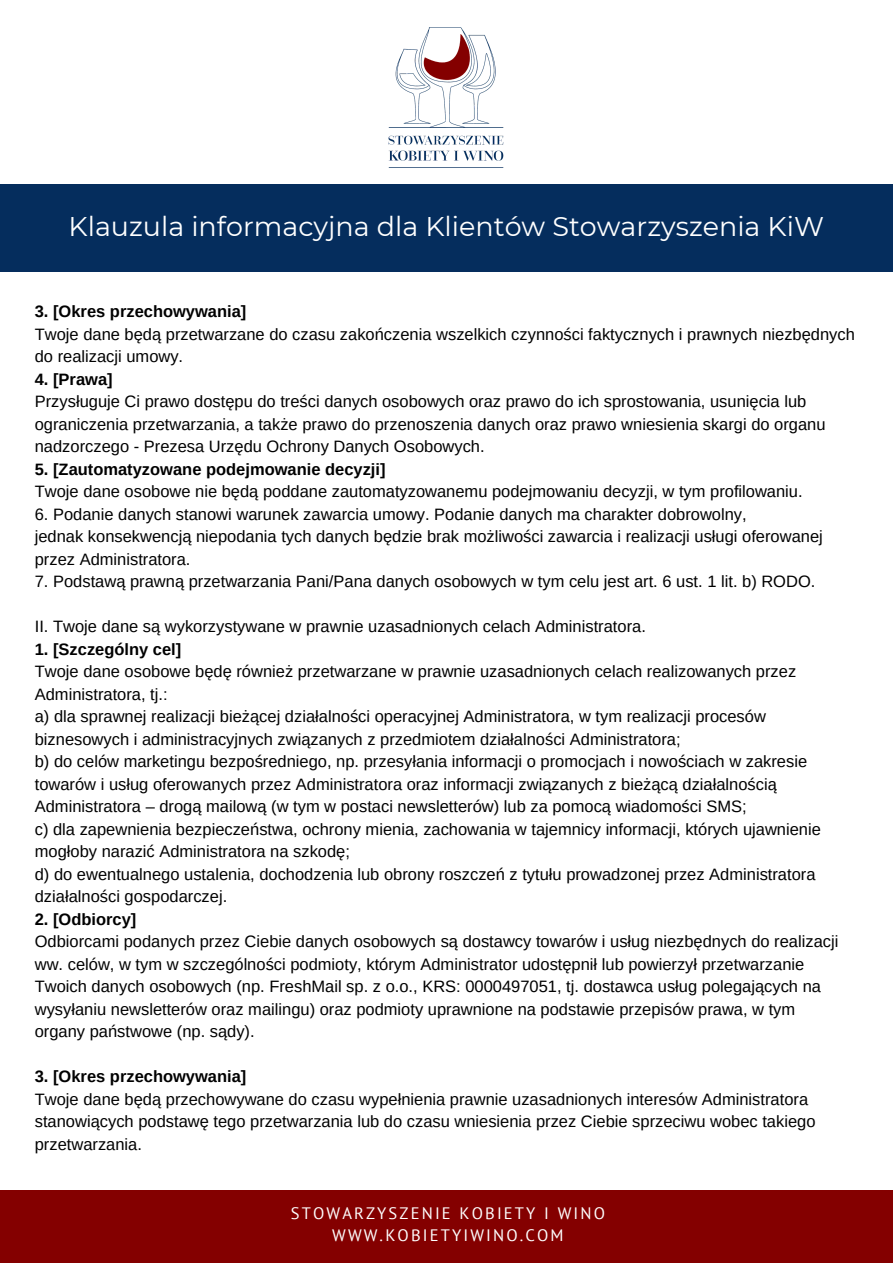
<style>
.page{position:relative;width:893px;height:1264px;background:#fff}
.page>*{position:absolute;margin:0;border:0;box-sizing:border-box;transform-origin:0 0}
.t1{font:27px "Montserrat";color:#fff}
.t2{font:16.5px/22.5px "Arimo";color:#000}
.t3{font:700 16.5px "Arimo";color:#000}
.t4{font:16.5px/22.5px "PT Sans";letter-spacing:.13em;color:#fff;text-align:center}
</style>
<div class="page">
<div style="left:0;top:184px;width:892px;height:88px;background:#052d5d"></div>
<div style="left:0;top:1190px;width:892px;height:72px;background:#840000"></div>
<img style="left:388px;top:27px;width:116px;height:141px">
<h1 class="t1" style="left:69px;top:210px;width:757px">Klauzula informacyjna dla Klientów Stowarzyszenia KiW</h1>
<p class="t3" style="left:35px;top:302px;width:213px">3. [Okres przechowywania]</p>
<p class="t2" style="left:35px;top:323px;width:821px">Twoje dane będą przetwarzane do czasu zakończenia wszelkich czynności faktycznych i prawnych niezbędnych do realizacji umowy.</p>
<p class="t3" style="left:35px;top:370px;width:79px">4. [Prawa]</p>
<p class="t2" style="left:35px;top:390px;width:792px">Przysługuje Ci prawo dostępu do treści danych osobowych oraz prawo do ich sprostowania, usunięcia lub ograniczenia przetwarzania, a także prawo do przenoszenia danych oraz prawo wniesienia skargi do organu nadzorczego - Prezesa Urzędu Ochrony Danych Osobowych.</p>
<p class="t3" style="left:35px;top:460px;width:352px">5. [Zautomatyzowane podejmowanie decyzji]</p>
<p class="t2" style="left:35px;top:480px;width:769px">Twoje dane osobowe nie będą poddane zautomatyzowanemu podejmowaniu decyzji, w tym profilowaniu.</p>
<p class="t2" style="left:35px;top:503px;width:789px">6. Podanie danych stanowi warunek zawarcia umowy. Podanie danych ma charakter dobrowolny,<br>jednak konsekwencją niepodania tych danych będzie brak możliwości zawarcia i realizacji usługi oferowanej przez Administratora.</p>
<p class="t2" style="left:35px;top:570px;width:782px">7. Podstawą prawną przetwarzania Pani/Pana danych osobowych w tym celu jest art. 6 ust. 1 lit. b) RODO.</p>
<p class="t2" style="left:35px;top:615px;width:612px">II. Twoje dane są wykorzystywane w prawnie uzasadnionych celach Administratora.</p>
<p class="t3" style="left:35px;top:639px;width:148px">1. [Szczególny cel]</p>
<p class="t2" style="left:35px;top:660px;width:787px">Twoje dane osobowe będę również przetwarzane w prawnie uzasadnionych celach realizowanych przez Administratora, tj.:<br>a) dla sprawnej realizacji bieżącej działalności operacyjnej Administratora, w tym realizacji procesów biznesowych i administracyjnych związanych z przedmiotem działalności Administratora;<br>b) do celów marketingu bezpośredniego, np. przesyłania informacji o promocjach i nowościach w zakresie towarów i usług oferowanych przez Administratora oraz informacji związanych z bieżącą działalnością Administratora – drogą mailową (w tym w postaci newsletterów) lub za pomocą wiadomości SMS;<br>c) dla zapewnienia bezpieczeństwa, ochrony mienia, zachowania w tajemnicy informacji, których ujawnienie mogłoby narazić Administratora na szkodę;<br>d) do ewentualnego ustalenia, dochodzenia lub obrony roszczeń z tytułu prowadzonej przez Administratora działalności gospodarczej.</p>
<p class="t3" style="left:35px;top:909px;width:103px">2. [Odbiorcy]</p>
<p class="t2" style="left:35px;top:930px;width:805px">Odbiorcami podanych przez Ciebie danych osobowych są dostawcy towarów i usług niezbędnych do realizacji ww. celów, w tym w szczególności podmioty, którym Administrator udostępnił lub powierzył przetwarzanie Twoich danych osobowych (np. FreshMail sp. z o.o., KRS: 0000497051, tj. dostawca usług polegających na wysyłaniu newsletterów oraz mailingu) oraz podmioty uprawnione na podstawie przepisów prawa, w tym organy państwowe (np. sądy).</p>
<p class="t3" style="left:35px;top:1067px;width:213px">3. [Okres przechowywania]</p>
<p class="t2" style="left:35px;top:1087px;width:782px">Twoje dane będą przechowywane do czasu wypełnienia prawnie uzasadnionych interesów Administratora stanowiących podstawę tego przetwarzania lub do czasu wniesienia przez Ciebie sprzeciwu wobec takiego przetwarzania.</p>
<p class="t4" style="left:291px;top:1201px;width:316px">STOWARZYSZENIE KOBIETY I WINO<br>WWW.KOBIETYIWINO.COM</p>
</div>
